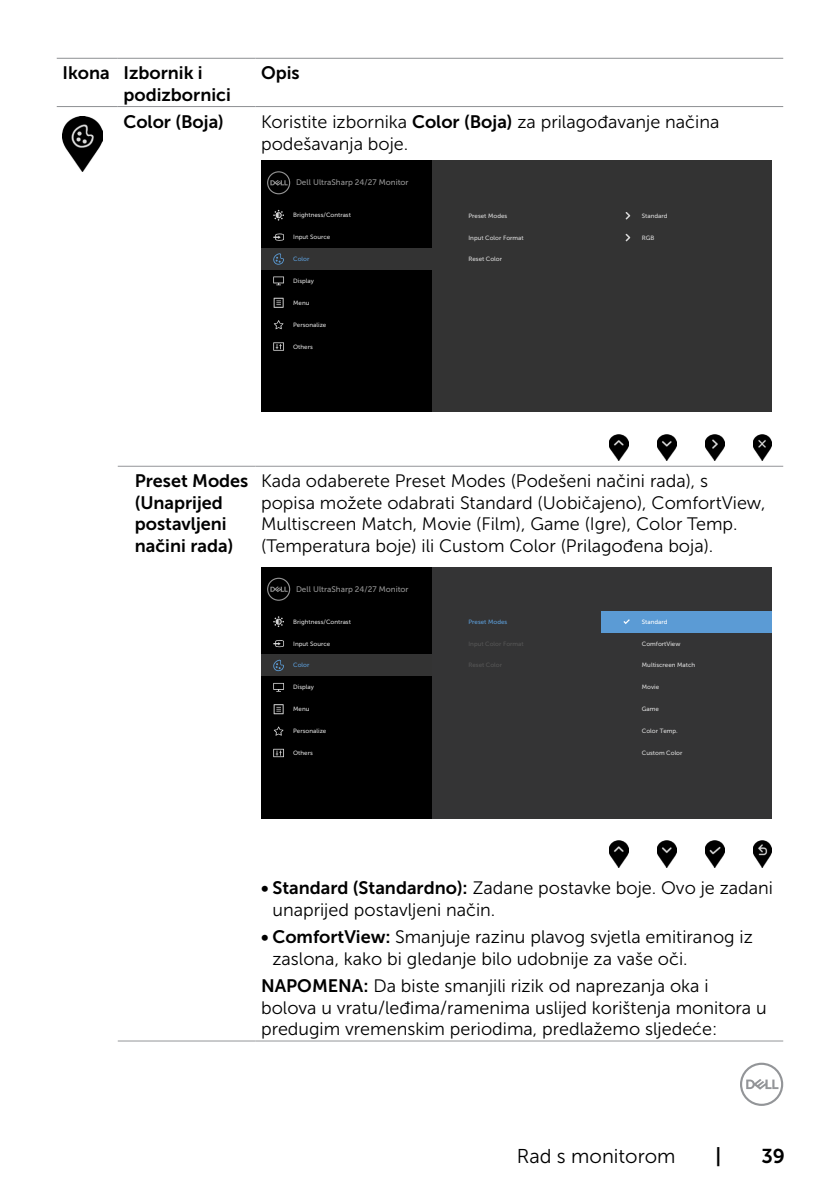
<style>
.page{position:relative;width:840px;height:1191px;background:#fff}
.page>*{position:absolute;margin:0;border:0;box-sizing:border-box;transform-origin:0 0}
.t1{font:20px "Museo Sans For Dell 300";color:#000}
.t2{font:20px "Museo Sans For Dell 700";color:#000}
.Table_Paragraph{font:18px/21.6px "Museo Sans For Dell 300";color:#000}
.Table_Paragraph-Inde{font:18px/21.6px "Museo Sans For Dell 700";color:#000}
.Table_Head{font:18px/21.6px "Museo Sans For Dell 700";color:#000}
.Table_Paragraph-2{font:18px "Museo Sans For Dell 700";color:#000}
.t3{font:8px "Museo Sans For Dell 500";color:#939393}
.t4{font:6.2px "Museo Sans For Dell 500";color:#d9d9d9}
.t5{font:6.2px "Museo Sans For Dell 500";color:#5b9bd5}
.t6{font:6.2px "Museo Sans For Dell 500";color:#fff}
.s1{font-family:"Museo Sans For Dell 700"}
</style>
<div class="page">
<svg style="left:740px;top:1062px;width:42px;height:44px"></svg>
<hr style="left:57px;top:106px;width:61px;height:1px;background:#939598">
<hr style="left:118px;top:106px;width:137px;height:1px;background:#939598">
<hr style="left:255px;top:106px;width:527px;height:1px;background:#939598">
<hr style="left:118px;top:466px;width:137px;height:1px;background:#939598">
<hr style="left:255px;top:466px;width:527px;height:1px;background:#939598">
<hr style="left:118px;top:1040px;width:137px;height:1px;background:#939598">
<hr style="left:255px;top:1040px;width:527px;height:1px;background:#939598">
<hr style="left:57px;top:58px;width:61px;height:1px;background:#939598">
<hr style="left:118px;top:58px;width:137px;height:1px;background:#939598">
<hr style="left:255px;top:58px;width:527px;height:1px;background:#939598">
<img style="left:62px;top:117px;width:40px;height:55px">
<div style="left:261px;top:160px;width:510px;height:252px;background:#333"></div>
<div style="left:261px;top:160px;width:170px;height:44px;background:#000"></div>
<svg style="left:267px;top:171px;width:23px;height:23px"></svg>
<div style="left:261px;top:226px;width:170px;height:22px;background:#000"></div>
<div style="left:261px;top:270px;width:170px;height:22px;background:#000"></div>
<div style="left:261px;top:292px;width:170px;height:22px;background:#000"></div>
<div style="left:261px;top:314px;width:170px;height:21px;background:#000"></div>
<div style="left:261px;top:335px;width:170px;height:22px;background:#000"></div>
<div style="left:261px;top:357px;width:170px;height:22px;background:#000"></div>
<div style="left:261px;top:379px;width:170px;height:22px;background:#000"></div>
<div style="left:261px;top:401px;width:170px;height:11px;background:#000"></div>
<div style="left:261px;top:204px;width:170px;height:22px;background:#000"></div>
<svg style="left:625px;top:212px;width:4px;height:8px"></svg>
<svg style="left:625px;top:233px;width:4px;height:8px"></svg>
<img style="left:609px;top:434px;width:19px;height:26px">
<img style="left:657px;top:434px;width:18px;height:26px">
<img style="left:705px;top:434px;width:18px;height:26px">
<img style="left:753px;top:434px;width:18px;height:26px">
<svg style="left:273px;top:233px;width:11px;height:8px"></svg>
<svg style="left:273px;top:276px;width:11px;height:9px"></svg>
<svg style="left:273px;top:298px;width:10px;height:10px"></svg>
<svg style="left:273px;top:320px;width:10px;height:9px"></svg>
<svg style="left:273px;top:342px;width:11px;height:9px"></svg>
<svg style="left:273px;top:210px;width:11px;height:11px"></svg>
<svg style="left:273px;top:253px;width:11px;height:12px"></svg>
<div style="left:261px;top:567px;width:510px;height:251px;background:#343435"></div>
<div style="left:261px;top:567px;width:170px;height:44px;background:#000"></div>
<svg style="left:267px;top:578px;width:23px;height:23px"></svg>
<div style="left:261px;top:632px;width:170px;height:22px;background:#000"></div>
<div style="left:261px;top:676px;width:170px;height:22px;background:#000"></div>
<div style="left:261px;top:698px;width:170px;height:22px;background:#000"></div>
<div style="left:261px;top:720px;width:170px;height:22px;background:#000"></div>
<div style="left:261px;top:742px;width:170px;height:22px;background:#000"></div>
<div style="left:261px;top:764px;width:170px;height:22px;background:#000"></div>
<div style="left:261px;top:786px;width:170px;height:21px;background:#000"></div>
<div style="left:261px;top:807px;width:170px;height:11px;background:#000"></div>
<div style="left:261px;top:611px;width:170px;height:21px;background:#000"></div>
<div style="left:601px;top:611px;width:170px;height:21px;background:#5b9bd5"></div>
<svg style="left:623px;top:619px;width:6px;height:5px"></svg>
<svg style="left:273px;top:659px;width:11px;height:12px"></svg>
<svg style="left:273px;top:640px;width:11px;height:7px"></svg>
<svg style="left:273px;top:683px;width:11px;height:8px"></svg>
<svg style="left:273px;top:704px;width:10px;height:10px"></svg>
<svg style="left:273px;top:726px;width:10px;height:10px"></svg>
<svg style="left:273px;top:749px;width:11px;height:8px"></svg>
<svg style="left:273px;top:616px;width:11px;height:11px"></svg>
<img style="left:609px;top:840px;width:19px;height:27px">
<img style="left:657px;top:840px;width:18px;height:27px">
<img style="left:705px;top:840px;width:18px;height:27px">
<img style="left:753px;top:840px;width:18px;height:27px">
<p class="Table_Head" style="left:62px;top:62px;width:49px">Ikona</p>
<p class="Table_Head" style="left:123px;top:62px;width:109px">Izbornik i podizbornici</p>
<p class="Table_Head" style="left:261px;top:62px;width:40px">Opis</p>
<p class="Table_Paragraph-2" style="left:123px;top:112px;width:102px">Color (Boja)</p>
<p class="Table_Paragraph" style="left:261px;top:112px;width:459px">Koristite izbornika <span class="s1">Color (Boja)</span> za prilagođavanje načina podešavanja boje.</p>
<p class="t3" style="left:296px;top:178px;width:114px">Dell UltraSharp 24/27 Monitor</p>
<p class="t4" style="left:293px;top:212px;width:59px">Brightness/Contrast</p>
<p class="t5" style="left:293px;top:255px;width:18px">Color</p>
<p class="t4" style="left:293px;top:277px;width:22px">Display</p>
<p class="t4" style="left:641px;top:212px;width:27px">Standard</p>
<p class="t4" style="left:641px;top:234px;width:14px">RGB</p>
<p class="t4" style="left:468px;top:212px;width:40px">Preset Modes</p>
<p class="t4" style="left:468px;top:256px;width:35px">Reset Color</p>
<p class="t4" style="left:293px;top:233px;width:38px">Input Source</p>
<p class="t4" style="left:468px;top:234px;width:57px">Input Color Format</p>
<p class="t4" style="left:293px;top:299px;width:18px">Menu</p>
<p class="t4" style="left:293px;top:321px;width:35px">Personalize</p>
<p class="t4" style="left:293px;top:343px;width:21px">Others</p>
<p class="Table_Paragraph-Inde" style="left:135px;top:470px;width:115px">Preset Modes (Unaprijed postavljeni načini rada)</p>
<p class="Table_Paragraph" style="left:261px;top:470px;width:505px">Kada odaberete Preset Modes (Podešeni načini rada), s popisa možete odabrati Standard (Uobičajeno), ComfortView, Multiscreen Match, Movie (Film), Game (Igre), Color Temp. (Temperatura boje) ili Custom Color (Prilagođena boja).</p>
<p class="t3" style="left:296px;top:584px;width:114px">Dell UltraSharp 24/27 Monitor</p>
<p class="t5" style="left:468px;top:618px;width:40px">Preset Modes</p>
<p class="t4" style="left:641px;top:640px;width:40px">ComfortView</p>
<p class="t4" style="left:641px;top:662px;width:55px">Multiscreen Match</p>
<p class="t4" style="left:293px;top:618px;width:59px">Brightness/Contrast</p>
<p class="t5" style="left:293px;top:662px;width:18px">Color</p>
<p class="t4" style="left:293px;top:684px;width:22px">Display</p>
<p class="t6" style="left:641px;top:618px;width:27px">Standard</p>
<p class="t4" style="left:293px;top:640px;width:38px">Input Source</p>
<p class="t4" style="left:641px;top:684px;width:19px">Movie</p>
<p class="t4" style="left:641px;top:706px;width:19px">Game</p>
<p class="t4" style="left:641px;top:727px;width:37px">Color Temp.</p>
<p class="t4" style="left:641px;top:749px;width:42px">Custom Color</p>
<p class="t4" style="left:293px;top:705px;width:18px">Menu</p>
<p class="t4" style="left:293px;top:727px;width:35px">Personalize</p>
<p class="t4" style="left:293px;top:749px;width:21px">Others</p>
<p class="Table_Paragraph" style="left:272px;top:877px;width:502px;text-indent:-11px"><span class="s1">• Standard (Standardno):</span> Zadane postavke boje. Ovo je zadani unaprijed postavljeni način.</p>
<p class="Table_Paragraph" style="left:272px;top:926px;width:481px;text-indent:-11px"><span class="s1">• ComfortView:</span> Smanjuje razinu plavog svjetla emitiranog iz zaslona, kako bi gledanje bilo udobnije za vaše oči.</p>
<p class="Table_Paragraph" style="left:261px;top:975px;width:507px"><span class="s1">NAPOMENA:</span> Da biste smanjili rizik od naprezanja oka i bolova u vratu/leđima/ramenima uslijed korištenja monitora u predugim vremenskim periodima, predlažemo sljedeće:</p>
<p class="t1" style="left:516px;top:1145px;width:160px">Rad s monitorom</p>
<p class="t2" style="left:715px;top:1144px;width:7px">|</p>
<p class="t2" style="left:761px;top:1144px;width:25px">39</p>
</div>
